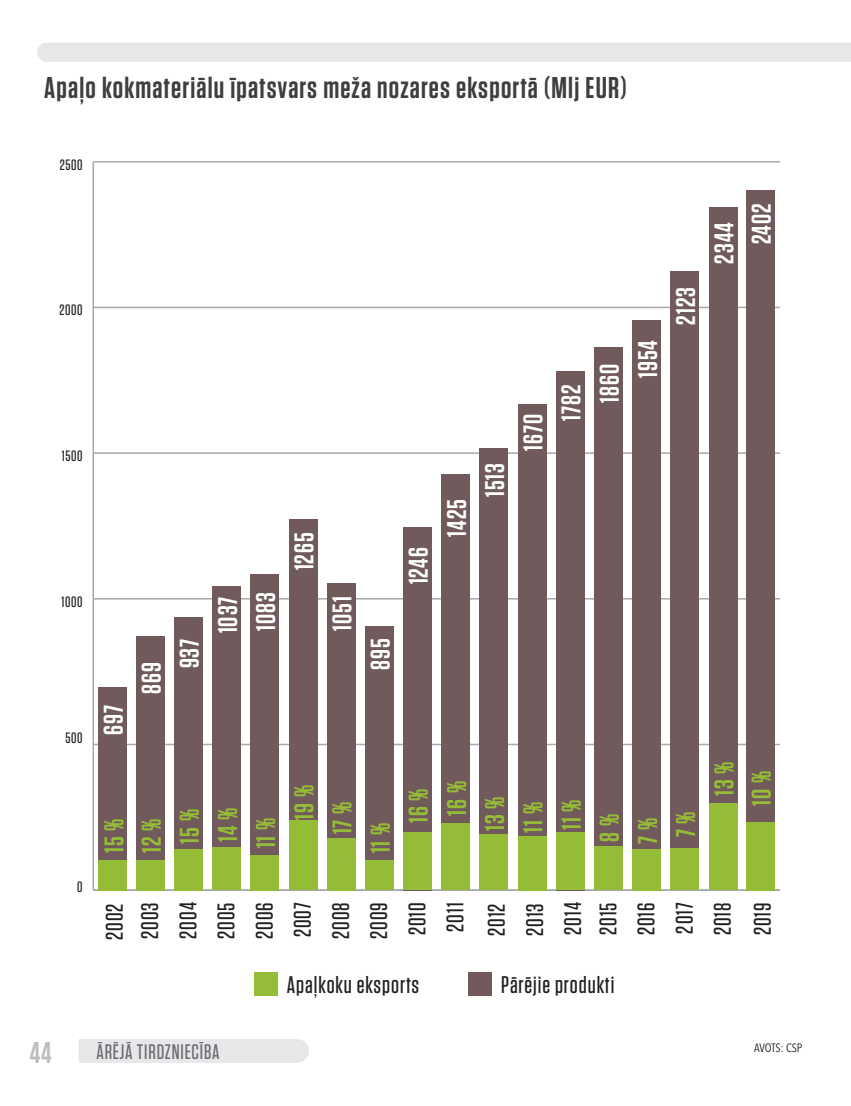
<style>
.page{position:relative;width:851px;height:1106px;background:#fff}
.page>*{position:absolute;margin:0;border:0;box-sizing:border-box;transform-origin:0 0}
.t1{font:600 30px "Tungsten";letter-spacing:.04em;color:#3e3e3f}
.t2{font:600 30px "Tungsten";color:#bcbdc0}
.t3{font:600 27px/38.1px "Tungsten";letter-spacing:.04em;color:#fff}
.t4{font:600 27px/38.1px "Tungsten";letter-spacing:.04em;color:#95bc36}
.t5{font:500 24px/38.1px "Tungsten";letter-spacing:.04em;color:#231f20;text-align:justify}
.t6{font:500 21px "Tungsten";letter-spacing:.04em;color:#6c6d70}
.t7{font:500 15px "Tungsten";letter-spacing:.04em;color:#231f20}
.t8{font:condensed 12px "Avenir Next LT Pro";letter-spacing:-.005em;color:#231f20}
</style>
<div class="page">
<div style="left:79px;top:1039px;width:230px;height:23px;background:#e6e7e9"></div>
<div style="left:37px;top:43px;width:813px;height:19px;background:#e6e7e9"></div>
<div style="left:254px;top:972px;width:23px;height:23px;background:#95bc36"></div>
<div style="left:468px;top:972px;width:23px;height:23px;background:#705a5b"></div>
<hr style="left:92px;top:162px;width:2px;height:728px;background:#a8a9ad">
<hr style="left:93px;top:889px;width:686px;height:1px;background:#a8a9ad">
<hr style="left:93px;top:743px;width:686px;height:2px;background:#a8a9ad">
<hr style="left:93px;top:598px;width:686px;height:1px;background:#a8a9ad">
<hr style="left:93px;top:452px;width:686px;height:2px;background:#a8a9ad">
<hr style="left:93px;top:307px;width:686px;height:1px;background:#a8a9ad">
<hr style="left:93px;top:161px;width:686px;height:1px;background:#a8a9ad">
<div style="left:98px;top:687px;width:29px;height:203px;background:#705a5b"></div>
<div style="left:136px;top:636px;width:29px;height:253px;background:#705a5b"></div>
<div style="left:174px;top:616px;width:29px;height:273px;background:#705a5b"></div>
<div style="left:212px;top:586px;width:29px;height:302px;background:#705a5b"></div>
<div style="left:250px;top:574px;width:29px;height:315px;background:#705a5b"></div>
<div style="left:289px;top:519px;width:28px;height:368px;background:#705a5b"></div>
<div style="left:327px;top:583px;width:28px;height:306px;background:#705a5b"></div>
<div style="left:365px;top:626px;width:28px;height:260px;background:#705a5b"></div>
<div style="left:403px;top:528px;width:29px;height:362px;background:#705a5b"></div>
<div style="left:441px;top:474px;width:29px;height:415px;background:#705a5b"></div>
<div style="left:479px;top:448px;width:29px;height:441px;background:#705a5b"></div>
<div style="left:517px;top:404px;width:29px;height:486px;background:#705a5b"></div>
<div style="left:555px;top:371px;width:29px;height:519px;background:#705a5b"></div>
<div style="left:594px;top:347px;width:28px;height:542px;background:#705a5b"></div>
<div style="left:632px;top:321px;width:28px;height:569px;background:#705a5b"></div>
<div style="left:670px;top:271px;width:29px;height:577px;background:#705a5b"></div>
<div style="left:708px;top:207px;width:29px;height:596px;background:#705a5b"></div>
<div style="left:746px;top:190px;width:29px;height:632px;background:#705a5b"></div>
<div style="left:98px;top:860px;width:29px;height:30px;background:#95bc36"></div>
<div style="left:136px;top:860px;width:29px;height:30px;background:#95bc36"></div>
<div style="left:174px;top:849px;width:29px;height:41px;background:#95bc36"></div>
<div style="left:212px;top:847px;width:29px;height:43px;background:#95bc36"></div>
<div style="left:250px;top:855px;width:29px;height:35px;background:#95bc36"></div>
<div style="left:289px;top:820px;width:28px;height:70px;background:#95bc36"></div>
<div style="left:327px;top:838px;width:28px;height:52px;background:#95bc36"></div>
<div style="left:365px;top:860px;width:28px;height:30px;background:#95bc36"></div>
<div style="left:403px;top:832px;width:29px;height:58px;background:#95bc36"></div>
<div style="left:441px;top:823px;width:29px;height:67px;background:#95bc36"></div>
<div style="left:479px;top:834px;width:29px;height:56px;background:#95bc36"></div>
<div style="left:517px;top:836px;width:29px;height:54px;background:#95bc36"></div>
<div style="left:555px;top:832px;width:29px;height:58px;background:#95bc36"></div>
<div style="left:594px;top:846px;width:28px;height:44px;background:#95bc36"></div>
<div style="left:632px;top:849px;width:28px;height:41px;background:#95bc36"></div>
<div style="left:670px;top:848px;width:29px;height:42px;background:#95bc36"></div>
<div style="left:708px;top:803px;width:29px;height:87px;background:#95bc36"></div>
<div style="left:746px;top:822px;width:29px;height:68px;background:#95bc36"></div>
<p class="t1" style="left:44px;top:71px;width:583px">Apaļo kokmateriālu īpatsvars meža nozares eksportā (Mlj EUR)</p>
<p class="t7" style="left:60px;top:157px;width:24px">2500</p>
<p class="t7" style="left:59px;top:302px;width:24px">2000</p>
<p class="t7" style="left:62px;top:448px;width:22px">1500</p>
<p class="t7" style="left:62px;top:593px;width:22px">1000</p>
<p class="t7" style="left:65px;top:730px;width:19px">500</p>
<p class="t7" style="left:77px;top:879px;width:7px">0</p>
<p class="t3" style="left:95px;top:735px;width:31px;rotate:-90deg">697</p>
<p class="t3" style="left:133px;top:694px;width:33px;rotate:-90deg">869</p>
<p class="t3" style="left:171px;top:668px;width:31px;rotate:-90deg">937</p>
<p class="t3" style="left:209px;top:633px;width:43px;rotate:-90deg">1037<br>1083</p>
<p class="t3" style="left:285px;top:570px;width:40px;rotate:-90deg">1265</p>
<p class="t3" style="left:323px;top:631px;width:36px;rotate:-90deg">1051</p>
<p class="t4" style="left:96px;top:852px;width:36px;rotate:-90deg">15 %</p>
<p class="t4" style="left:133px;top:852px;width:36px;rotate:-90deg">12 %</p>
<p class="t4" style="left:171px;top:843px;width:36px;rotate:-90deg">15 %</p>
<p class="t4" style="left:209px;top:842px;width:36px;rotate:-90deg">14 %</p>
<p class="t4" style="left:247px;top:848px;width:32px;rotate:-90deg">11 %</p>
<p class="t4" style="left:285px;top:819px;width:36px;rotate:-90deg">19 %</p>
<p class="t4" style="left:323px;top:834px;width:34px;rotate:-90deg">17 %</p>
<p class="t3" style="left:400px;top:584px;width:39px;rotate:-90deg">1246</p>
<p class="t3" style="left:438px;top:537px;width:39px;rotate:-90deg">1425</p>
<p class="t3" style="left:362px;top:670px;width:33px;rotate:-90deg">895</p>
<p class="t4" style="left:362px;top:853px;width:32px;rotate:-90deg">11 %</p>
<p class="t4" style="left:400px;top:823px;width:36px;rotate:-90deg">16 %</p>
<p class="t4" style="left:438px;top:815px;width:36px;rotate:-90deg">16 %</p>
<p class="t3" style="left:476px;top:497px;width:36px;rotate:-90deg">1513</p>
<p class="t3" style="left:514px;top:451px;width:38px;rotate:-90deg">1670</p>
<p class="t4" style="left:476px;top:831px;width:36px;rotate:-90deg">13 %</p>
<p class="t4" style="left:514px;top:832px;width:32px;rotate:-90deg">11 %</p>
<p class="t3" style="left:552px;top:420px;width:38px;rotate:-90deg">1782</p>
<p class="t3" style="left:591px;top:402px;width:40px;rotate:-90deg">1860</p>
<p class="t3" style="left:629px;top:378px;width:39px;rotate:-90deg">1954</p>
<p class="t3" style="left:667px;top:325px;width:39px;rotate:-90deg">2123</p>
<p class="t3" style="left:705px;top:264px;width:43px;rotate:-90deg">2344</p>
<p class="t3" style="left:742px;top:244px;width:42px;rotate:-90deg">2402</p>
<p class="t4" style="left:552px;top:843px;width:46px;text-indent:14px;rotate:-90deg">11 %<br>8 %<br>7 %<br>7 %</p>
<p class="t4" style="left:705px;top:795px;width:36px;rotate:-90deg">13 %</p>
<p class="t4" style="left:742px;top:805px;width:36px;rotate:-90deg">10 %</p>
<p class="t5" style="left:97px;top:939px;width:39px;line-height:35.1px;rotate:-90deg">2002<br>2003</p>
<p class="t5" style="left:169px;top:939px;width:38px;text-align:center;rotate:-90deg">2004<br>2005<br>2006<br>2007<br>2008<br>2009<br>2010<br>2011</p>
<p class="t5" style="left:477px;top:936px;width:35px;rotate:-90deg">2012<br>2013<br>2014</p>
<p class="t5" style="left:589px;top:935px;width:34px;rotate:-90deg">2015<br>2016<br>2017<br>2018<br>2019</p>
<p class="t5" style="left:287px;top:965px;width:134px">Apaļkoku eksports</p>
<p class="t5" style="left:501px;top:965px;width:115px">Pārējie produkti</p>
<p class="t2" style="left:30px;top:1036px;width:23px">44</p>
<p class="t6" style="left:96px;top:1040px;width:124px">ĀRĒJĀ TIRDZNIECĪBA</p>
<p class="t8" style="left:753px;top:1040px;width:50px">AVOTS: CSP</p>
</div>
